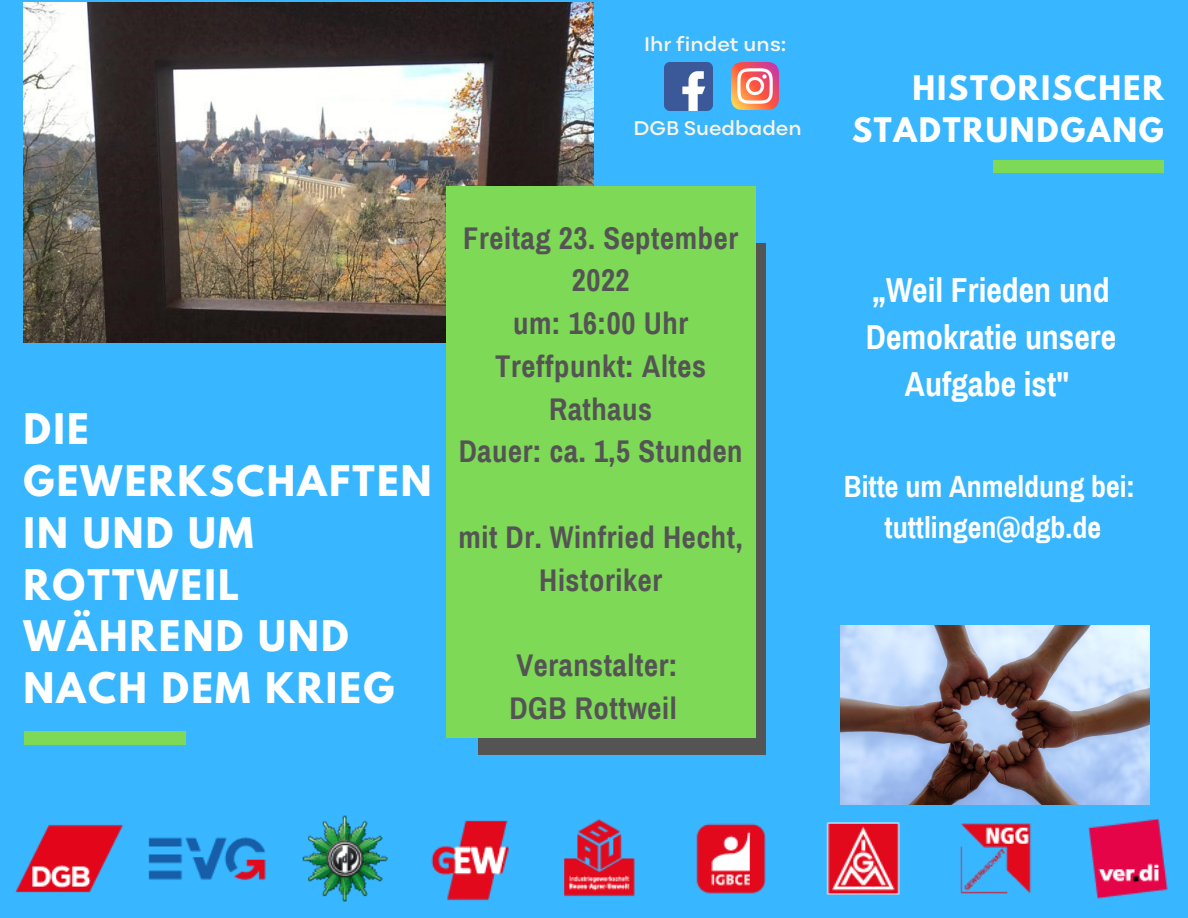
<style>
.page{position:relative;width:1188px;height:918px;background:#38b6ff}
.page>*{position:absolute;margin:0;border:0;box-sizing:border-box;transform-origin:0 0}
.t1{font:700 37.35px/51.8px "League Spartan";letter-spacing:.06em;color:#fff}
.t2{font:700 33.9px/47px "Archivo Narrow";color:#fff;text-align:center}
.t3{font:700 30.6px/42.8px "Archivo Narrow";letter-spacing:.02em;color:#545454;text-align:center}
.t4{font:700 30px/41.7px "Archivo Narrow";color:#fff;text-align:center}
.t5{font:700 30px/41.7px "League Spartan";letter-spacing:.06em;color:#fff;text-align:right}
.t6{font:600 20.55px "Point";color:#f9f4e6}
</style>
<div class="page">
<img style="left:24px;top:3px;width:570px;height:340px">
<img style="left:840px;top:626px;width:310px;height:178px">
<div style="left:24px;top:732px;width:162px;height:12px;background:#7ed957"></div>
<div style="left:478px;top:243px;width:287px;height:512px;background:#545454"></div>
<div style="left:446px;top:186px;width:310px;height:551px;background:#7ed957"></div>
<div style="left:993px;top:160px;width:171px;height:13px;background:#7ed957"></div>
<img style="left:15px;top:815px;width:1153px;height:87px">
<img style="left:732px;top:62px;width:47px;height:47px">
<img style="left:664px;top:62px;width:49px;height:48px">
<p class="t6" style="left:644px;top:31px;width:144px">Ihr findet uns:</p>
<p class="t6" style="left:633px;top:115px;width:170px">DGB Suedbaden</p>
<p class="t1" style="left:24px;top:408px;width:410px">DIE<br>GEWERKSCHAFTEN<br>IN UND UM<br>ROTTWEIL<br>WÄHREND UND<br>NACH DEM KRIEG</p>
<p class="t3" style="left:459px;top:217px;width:285px">Freitag 23. September<br>2022<br>um: 16:00 Uhr<br>Treffpunkt: Altes<br>Rathaus<br>Dauer: ca. 1,5 Stunden</p>
<p class="t3" style="left:458px;top:516px;width:286px">mit Dr. Winfried Hecht,<br>Historiker</p>
<p class="t3" style="left:509px;top:644px;width:170px;text-align:left">Veranstalter:<br>DGB Rottweil</p>
<p class="t5" style="left:852px;top:71px;width:313px">HISTORISCHER<br>STADTRUNDGANG</p>
<p class="t2" style="left:866px;top:267px;width:252px">„Weil Frieden und<br>Demokratie unsere<br>Aufgabe ist"</p>
<p class="t4" style="left:844px;top:466px;width:293px">Bitte um Anmeldung bei: tuttlingen@dgb.de</p>
</div>
